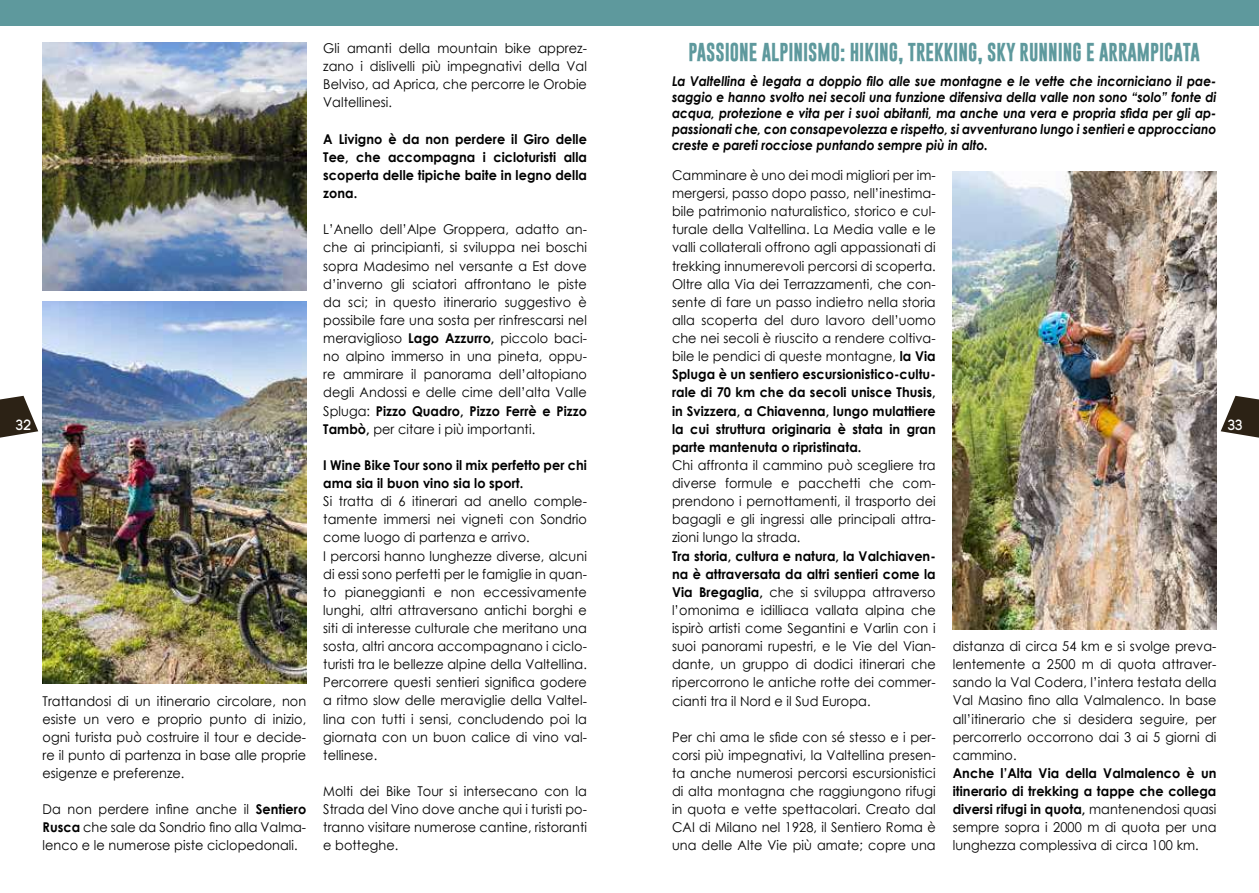
<style>
.page{position:relative;width:1259px;height:893px;background:#fff}
.page>*{position:absolute;margin:0;border:0;box-sizing:border-box;transform-origin:0 0}
.t1{font:700 18.75px "Gobold";color:#5e999d;scale:.94 1}
.t2{font:700 15px "Code";color:#fff;scale:.9 1}
.t3{font:13.5px/18.1px "Century Gothic";letter-spacing:.005em;color:#000;text-align:justify;scale:.95 1}
.t4{font:italic 700 13.5px/16.2px "Century Gothic";color:#000;text-align:justify;scale:.91 1}
.t5{font:700 13.5px/18.1px "Century Gothic";letter-spacing:.005em;color:#000;text-align:justify;scale:.95 1}
.s1{font-weight:700}
.s2{font-weight:400}
</style>
<div class="page">
<svg style="left:1220px;top:396px;width:39px;height:42px"></svg>
<svg style="left:0;top:396px;width:38px;height:42px"></svg>
<img style="left:43px;top:43px;width:263px;height:248px">
<img style="left:43px;top:301px;width:263px;height:382px">
<div style="left:0;top:0;width:1259px;height:26px;background:#5e999d"></div>
<img style="left:952px;top:172px;width:264px;height:457px">
<h1 class="t1" style="left:688px;top:40px;width:546px">PASSIONE ALPINISMO: HIKING, TREKKING, SKY RUNNING E ARRAMPICATA</h1>
<p class="t4" style="left:672px;top:72px;width:600px">La Valtellina è legata a doppio filo alle sue montagne e le vette che incorniciano il pae&shy;saggio e hanno svolto nei secoli una funzione difensiva della valle non sono “solo” fonte di acqua, protezione e vita per i suoi abitanti, ma anche una vera e propria sfida per gli ap&shy;passionati che, con consapevolezza e rispetto, si avventurano lungo i sentieri e approcciano creste e pareti rocciose puntando sempre più in alto.</p>
<p class="t3" style="left:323px;top:39px;width:279px">Gli amanti della mountain bike apprez&shy;zano i dislivelli più impegnativi della Val Belviso, ad Aprica, che percorre le Orobie Valtellinesi.</p>
<p class="t5" style="left:323px;top:129px;width:279px">A Livigno è da non perdere il Giro delle Tee, che accompagna i cicloturisti alla scoperta delle tipiche baite in legno della zona.</p>
<p class="t3" style="left:323px;top:220px;width:279px">L’Anello dell’Alpe Groppera, adatto an&shy;che ai principianti, si sviluppa nei boschi sopra Madesimo nel versante a Est dove d’inverno gli sciatori affrontano le piste da sci; in questo itinerario suggestivo è possibile fare una sosta per rinfrescarsi nel meraviglioso <span class="s1">Lago Azzurro,</span> piccolo baci&shy;no alpino immerso in una pineta, oppu&shy;re ammirare il panorama dell’altopiano degli Andossi e delle cime dell’alta Valle Spluga: <span class="s1">Pizzo Quadro, Pizzo Ferrè e Pizzo Tambò,</span> per citare i più importanti.</p>
<p class="t5" style="left:323px;top:456px;width:279px">I Wine Bike Tour sono il mix perfetto per chi ama sia il buon vino sia lo sport.</p>
<p class="t3" style="left:323px;top:492px;width:279px;text-align:left">Si tratta di 6 itinerari ad anello comple&shy;tamente immersi nei vigneti con Sondrio come luogo di partenza e arrivo.<br>I percorsi hanno lunghezze diverse, alcuni di essi sono perfetti per le famiglie in quan&shy;to pianeggianti e non eccessivamente lunghi, altri attraversano antichi borghi e siti di interesse culturale che meritano una sosta, altri ancora accompagnano i ciclo&shy;turisti tra le bellezze alpine della Valtellina.<br>Percorrere questi sentieri significa godere a ritmo slow delle meraviglie della Valtel&shy;lina con tutti i sensi, concludendo poi la giornata con un buon calice di vino val&shy;tellinese.</p>
<p class="t3" style="left:323px;top:782px;width:279px">Molti dei Bike Tour si intersecano con la Strada del Vino dove anche qui i turisti po&shy;tranno visitare numerose cantine, ristoranti e botteghe.</p>
<p class="t3" style="left:672px;top:166px;width:279px">Camminare è uno dei modi migliori per im&shy;mergersi, passo dopo passo, nell’inestima&shy;bile patrimonio naturalistico, storico e cul&shy;turale della Valtellina. La Media valle e le valli collaterali offrono agli appassionati di trekking innumerevoli percorsi di scoperta.<br>Oltre alla Via dei Terrazzamenti, che con&shy;sente di fare un passo indietro nella storia alla scoperta del duro lavoro dell’uomo che nei secoli è riuscito a rendere coltiva&shy;bile le pendici di queste montagne, <span class="s1">la Via Spluga è un sentiero escursionistico-cultu&shy;rale di 70 km che da secoli unisce Thusis, in Svizzera, a Chiavenna, lungo mulattiere la cui struttura originaria è stata in gran parte mantenuta o ripristinata.</span></p>
<p class="t3" style="left:672px;top:456px;width:279px">Chi affronta il cammino può scegliere tra diverse formule e pacchetti che com&shy;prendono i pernottamenti, il trasporto dei bagagli e gli ingressi alle principali attra&shy;zioni lungo la strada.</p>
<p class="t3" style="left:672px;top:546px;width:279px"><span class="s1">Tra storia, cultura e natura, la Valchiaven&shy;na è attraversata da altri sentieri come la Via Bregaglia,</span> che si sviluppa attraverso l’omonima e idilliaca vallata alpina che ispirò artisti come Segantini e Varlin con i suoi panorami rupestri, e le Vie del Vian&shy;dante, un gruppo di dodici itinerari che ripercorrono le antiche rotte dei commer&shy;cianti tra il Nord e il Sud Europa.</p>
<p class="t3" style="left:672px;top:728px;width:279px">Per chi ama le sfide con sé stesso e i per&shy;corsi più impegnativi, la Valtellina presen&shy;ta anche numerosi percorsi escursionistici di alta montagna che raggiungono rifugi in quota e vette spettacolari. Creato dal CAI di Milano nel 1928, il Sentiero Roma è una delle Alte Vie più amate; copre una</p>
<p class="t2" style="left:16px;top:417px;width:18px">32</p>
<p class="t2" style="left:1228px;top:417px;width:18px">33</p>
<p class="t3" style="left:952px;top:637px;width:279px">distanza di circa 54 km e si svolge preva&shy;lentemente a 2500 m di quota attraver&shy;sando la Val Codera, l’intera testata della Val Masino fino alla Valmalenco. In base all’itinerario che si desidera seguire, per percorrerlo occorrono dai 3 ai 5 giorni di cammino.</p>
<p class="t5" style="left:952px;top:764px;width:279px">Anche l’Alta Via della Valmalenco è un itinerario di trekking a tappe che collega diversi rifugi in quota, <span class="s2">mantenendosi quasi sempre sopra i 2000 m di quota per una lunghezza complessiva di circa 100 km.</span></p>
<p class="t3" style="left:43px;top:691px;width:279px">Trattandosi di un itinerario circolare, non esiste un vero e proprio punto di inizio, ogni turista può costruire il tour e decide&shy;re il punto di partenza in base alle proprie esigenze e preferenze.</p>
<p class="t3" style="left:43px;top:800px;width:279px">Da non perdere infine anche il <span class="s1">Sentiero Rusca</span> che sale da Sondrio fino alla Valma&shy;lenco e le numerose piste ciclopedonali.</p>
</div>
